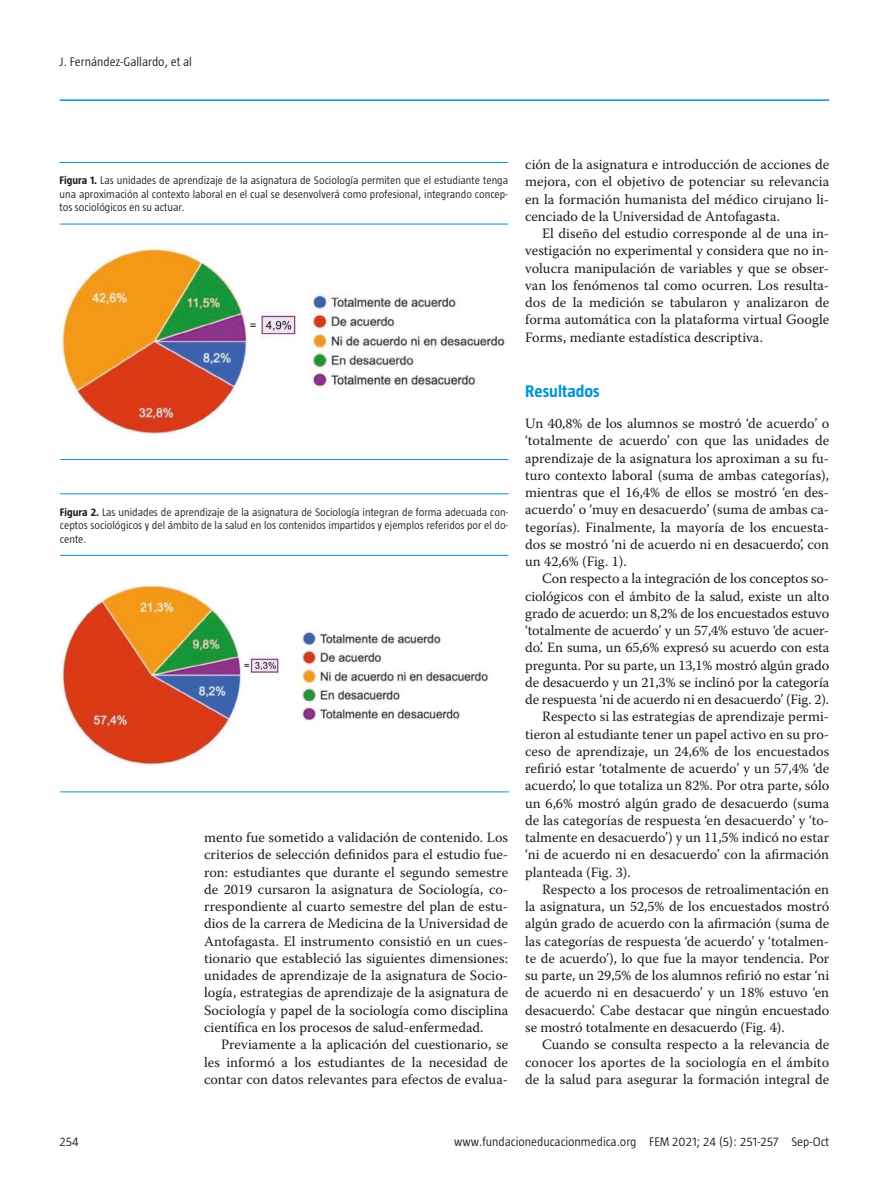
<style>
.page{position:relative;width:893px;height:1191px;background:#fff}
.page>*{position:absolute;margin:0;border:0;box-sizing:border-box;transform-origin:0 0}
.B__Títol_1{font:700 17.25px "Taz";color:#0095d5}
.B__Base{font:14.25px/17.2px "Warnock Pro";color:#1d1d1b;text-align:justify}
.B__Base_1er_p{font:14.25px/17.2px "Warnock Pro";color:#1d1d1b;text-align:justify}
.t1{font:300 12.75px "Taz";color:#1d1d1b}
.E__Peu_de_foto{font:300 11.25px/13.5px "Taz";color:#1d1d1b;text-align:justify}
.s1{font-weight:700}
</style>
<div class="page">
<hr style="left:60px;top:99px;width:769px;height:2px;background:#0095d5">
<hr style="left:60px;top:459px;width:448px;height:1px;background:#0095d5">
<hr style="left:60px;top:162px;width:448px;height:1px;background:#0095d5">
<hr style="left:60px;top:224px;width:448px;height:1px;background:#0095d5">
<img style="left:61px;top:247px;width:444px;height:188px">
<hr style="left:60px;top:791px;width:449px;height:1px;background:#0095d5">
<hr style="left:60px;top:493px;width:449px;height:1px;background:#0095d5">
<hr style="left:60px;top:555px;width:449px;height:1px;background:#0095d5">
<img style="left:61px;top:585px;width:428px;height:181px">
<p class="t1" style="left:60px;top:54px;width:134px">J. Fernández-Gallardo, et al</p>
<p class="E__Peu_de_foto" style="left:60px;top:174px;width:450px"><span class="s1">Figura 1.</span> Las unidades de aprendizaje de la asignatura de Sociología permiten que el estudiante tenga una aproximación al contexto laboral en el cual se desenvolverá como profesional, integrando concep&shy;tos sociológicos en su actuar.</p>
<p class="E__Peu_de_foto" style="left:60px;top:505px;width:450px"><span class="s1">Figura 2.</span> Las unidades de aprendizaje de la asignatura de Sociología integran de forma adecuada con&shy;ceptos sociológicos y del ámbito de la salud en los contenidos impartidos y ejemplos referidos por el do&shy;cente.</p>
<p class="B__Base" style="left:204px;top:828px;width:306px">mento fue sometido a validación de contenido. Los criterios de selección definidos para el estudio fue&shy;ron: estudiantes que durante el segundo semestre de 2019 cursaron la asignatura de Sociología, co&shy;rrespondiente al cuarto semestre del plan de estu&shy;dios de la carrera de Medicina de la Universidad de Antofagasta. El instrumento consistió en un cues&shy;tionario que estableció las siguientes dimensiones: unidades de aprendizaje de la asignatura de Socio&shy;logía, estrategias de aprendizaje de la asignatura de Sociología y papel de la sociología como disciplina científica en los procesos de salud-enfermedad.</p>
<p class="B__Base" style="left:204px;top:1035px;width:306px;text-indent:17px">Previamente a la aplicación del cuestionario, se les informó a los estudiantes de la necesidad de contar con datos relevantes para efectos de evalua-</p>
<p class="B__Base" style="left:525px;top:156px;width:306px">ción de la asignatura e introducción de acciones de mejora, con el objetivo de potenciar su relevancia en la formación humanista del médico cirujano li&shy;cenciado de la Universidad de Antofagasta.</p>
<p class="B__Base" style="left:525px;top:225px;width:306px;text-indent:17px">El diseño del estudio corresponde al de una in&shy;vestigación no experimental y considera que no in&shy;volucra manipulación de variables y que se obser&shy;van los fenómenos tal como ocurren. Los resulta&shy;dos de la medición se tabularon y analizaron de forma automática con la plataforma virtual Google Forms, mediante estadística descriptiva.</p>
<p class="B__Títol_1" style="left:525px;top:381px;width:76px">Resultados</p>
<p class="B__Base_1er_p" style="left:525px;top:414px;width:306px">Un 40,8% de los alumnos se mostró ‘de acuerdo’ o ‘totalmente de acuerdo’ con que las unidades de aprendizaje de la asignatura los aproximan a su fu&shy;turo contexto laboral (suma de ambas categorías), mientras que el 16,4% de ellos se mostró ‘en des&shy;acuerdo’ o ‘muy en desacuerdo’ (suma de ambas ca&shy;tegorías). Finalmente, la mayoría de los encuesta&shy;dos se mostró ‘ni de acuerdo ni en desacuerdo’, con un 42,6% (Fig. 1).</p>
<p class="B__Base" style="left:525px;top:570px;width:306px;text-indent:17px">Con respecto a la integración de los conceptos so&shy;ciológicos con el ámbito de la salud, existe un alto grado de acuerdo: un 8,2% de los encuestados estuvo ‘totalmente de acuerdo’ y un 57,4% estuvo ‘de acuer&shy;do’. En suma, un 65,6% expresó su acuerdo con esta pregunta. Por su parte, un 13,1% mostró algún grado de desacuerdo y un 21,3% se inclinó por la categoría de respuesta ‘ni de acuerdo ni en desacuerdo’ (Fig. 2).</p>
<p class="B__Base" style="left:525px;top:708px;width:306px;text-indent:17px">Respecto si las estrategias de aprendizaje permi&shy;tieron al estudiante tener un papel activo en su pro&shy;ceso de aprendizaje, un 24,6% de los encuestados refirió estar ‘totalmente de acuerdo’ y un 57,4% ‘de acuerdo’, lo que totaliza un 82%. Por otra parte, sólo un 6,6% mostró algún grado de desacuerdo (suma de las categorías de respuesta ‘en desacuerdo’ y ‘to&shy;talmente en desacuerdo’) y un 11,5% indicó no estar ‘ni de acuerdo ni en desacuerdo’ con la afirmación planteada (Fig. 3).</p>
<p class="B__Base" style="left:525px;top:880px;width:306px;text-indent:17px">Respecto a los procesos de retroalimentación en la asignatura, un 52,5% de los encuestados mostró algún grado de acuerdo con la afirmación (suma de las categorías de respuesta ‘de acuerdo’ y ‘totalmen&shy;te de acuerdo’), lo que fue la mayor tendencia. Por su parte, un 29,5% de los alumnos refirió no estar ‘ni de acuerdo ni en desacuerdo’ y un 18% estuvo ‘en desacuerdo’. Cabe destacar que ningún encuestado se mostró totalmente en desacuerdo (Fig. 4).</p>
<p class="B__Base" style="left:525px;top:1035px;width:306px;text-indent:17px">Cuando se consulta respecto a la relevancia de conocer los aportes de la sociología en el ámbito de la salud para asegurar la formación integral de</p>
<p class="t1" style="left:60px;top:1134px;width:21px">254</p>
<p class="t1" style="left:454px;top:1134px;width:376px">www.fundacioneducacionmedica.org FEM 2021; 24 (5): 251-257 Sep-Oct</p>
</div>
